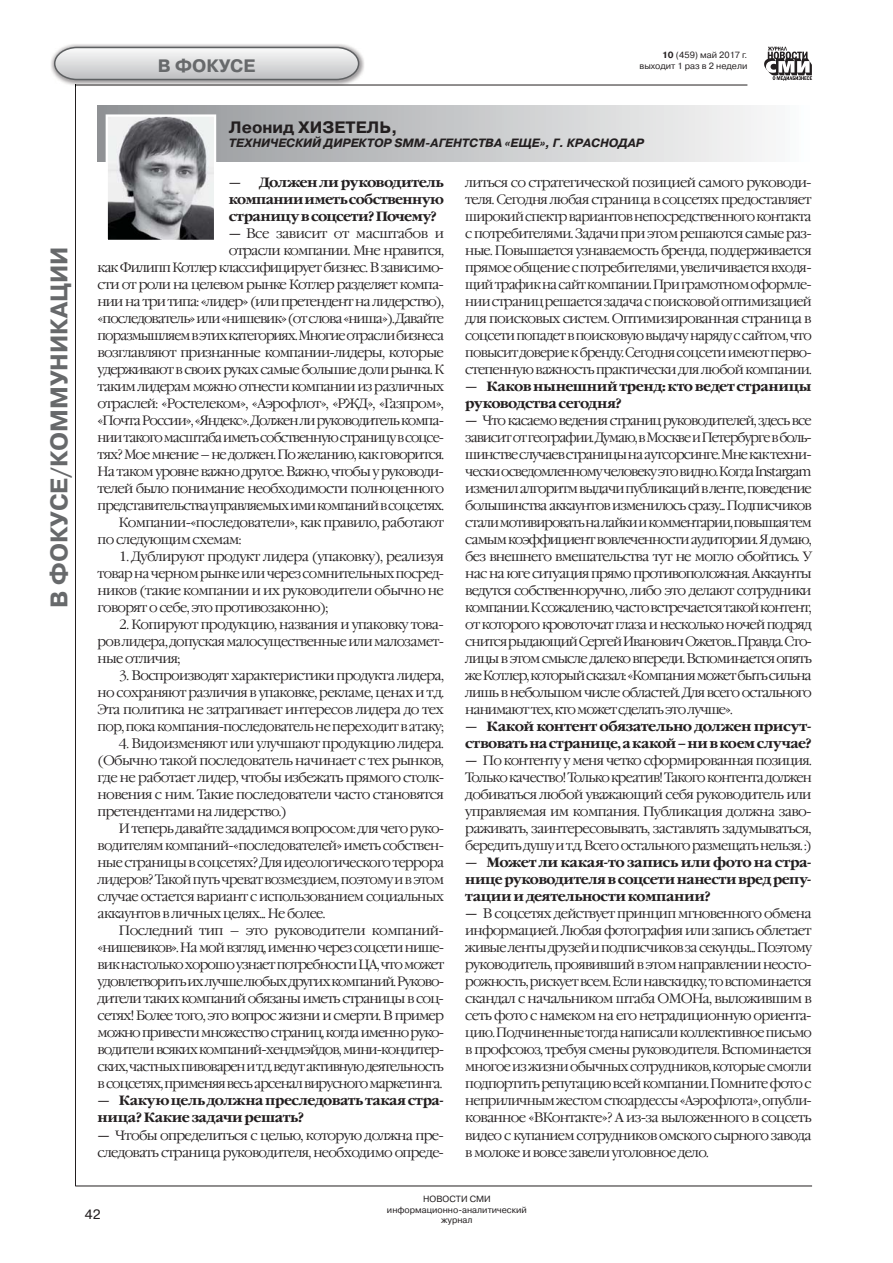
<style>
.page{position:relative;width:893px;height:1263px;background:#fff}
.page>*{position:absolute;margin:0;border:0;box-sizing:border-box;transform-origin:0 0}
.t1{font:700 24px "Pragmatica C";color:#67696b}
.t2{font:700 18px "Pragmatica C";color:#67696b}
.t3{font:700 16.5px "Pragmatica C";color:#231f20}
.t4{font:300 13.5px/17px "Garamond C";letter-spacing:-.06em;color:#231f20;text-align:justify}
.t5{font:700 13.5px/17px "Garamond C";letter-spacing:-.03em;color:#231f20}
.t6{font:300 13.5px "Garamond C";letter-spacing:-.04em;color:#231f20}
.t7{font:13.5px "Pragmatica C";color:#231f20}
.t8{font:italic 700 12px "Pragmatica C";color:#231f20}
.t9{font:9px/10.8px "Pragmatica C";color:#231f20;text-align:center}
.s1{font-weight:700}
</style>
<div class="page">
<hr style="left:75px;top:1186px;width:737px;height:1px;background:#231f20">
<hr style="left:75px;top:85px;width:1px;height:1101px;background:#231f20">
<img style="left:51px;top:44px;width:314px;height:41px">
<svg style="left:53px;top:46px;width:307px;height:40px;background:#cccdce"></svg>
<hr style="left:76px;top:85px;width:671px;height:1px;background:#231f20">
<svg style="left:764px;top:47px;width:48px;height:34px"></svg>
<div style="left:98px;top:106px;width:714px;height:55px;background:linear-gradient(to right,#8f9195,#fcfcfc)"></div>
<img style="left:109px;top:117px;width:104px;height:122px">
<div style="left:106px;top:114px;width:110px;height:128px;border:2px solid #fff"></div>
<p class="t9" style="left:662px;top:50px;width:87px"><span class="s1">10</span> (459) май 2017 г.</p>
<h2 class="t2" style="left:158px;top:56px;width:99px">В ФОКУСЕ</h2>
<p class="t9" style="left:639px;top:60px;width:109px">выходит 1 раз в 2 недели</p>
<h1 class="t1" style="left:46px;top:608px;width:363px;rotate:-90deg">В ФОКУСЕ/КОММУНИКАЦИИ</h1>
<p class="t3" style="left:229px;top:119px;width:170px">Леонид ХИЗЕТЕЛЬ,</p>
<p class="t8" style="left:229px;top:139px;width:417px">ТЕХНИЧЕСКИЙ ДИРЕКТОР SMM-АГЕНТСТВА «ЕЩЕ», Г. КРАСНОДАР</p>
<p class="t5" style="left:229px;top:174px;width:217px;text-align:justify">— Должен ли руководитель компании иметь собственную страницу в соцсети? Почему?</p>
<p class="t6" style="left:229px;top:228px;width:216px"><span class="s1">—</span> Все зависит от масштабов и</p>
<p class="t4" style="left:229px;top:243px;width:217px">отрасли компании. Мне нравится,</p>
<p class="t4" style="left:98px;top:260px;width:348px">как Филипп Котлер классифицирует бизнес. В зависимо-</p>
<p class="t4" style="left:98px;top:277px;width:348px">сти от роли на целевом рынке Котлер разделяет компа-</p>
<p class="t4" style="left:98px;top:294px;width:348px">нии на три типа: «лидер» (или претендент на лидерство),</p>
<p class="t4" style="left:98px;top:311px;width:348px">«последователь» или «нишевик» (от слова «ниша»). Давайте</p>
<p class="t4" style="left:98px;top:328px;width:348px">поразмышляем в этих категориях. Многие отрасли бизнеса</p>
<p class="t4" style="left:98px;top:345px;width:348px">возглавляют признанные компании-лидеры, которые</p>
<p class="t4" style="left:98px;top:362px;width:348px">удерживают в своих руках самые большие доли рынка. К</p>
<p class="t4" style="left:98px;top:379px;width:348px">таким лидерам можно отнести компании из различных</p>
<p class="t4" style="left:98px;top:396px;width:348px">отраслей: «Ростелеком», «Аэрофлот», «РЖД», «Газпром»,</p>
<p class="t4" style="left:98px;top:413px;width:348px">«Почта России», «Яндекс». Должен ли руководитель компа-</p>
<p class="t4" style="left:98px;top:430px;width:348px">нии такого масштаба иметь собственную страницу в соцсе-</p>
<p class="t4" style="left:98px;top:447px;width:348px">тях? Мое мнение – не должен. По желанию, как говорится.</p>
<p class="t4" style="left:98px;top:464px;width:348px">На таком уровне важно другое. Важно, чтобы у руководи-</p>
<p class="t4" style="left:98px;top:481px;width:348px">телей было понимание необходимости полноценного</p>
<p class="t4" style="left:98px;top:498px;width:348px">представительства управляемых ими компаний в соцсетях.</p>
<p class="t4" style="left:119px;top:515px;width:326px">Компании-«последователи», как правило, работают</p>
<p class="t4" style="left:98px;top:532px;width:145px">по следующим схемам:</p>
<p class="t4" style="left:98px;top:549px;width:348px;text-indent:21px">1. Дублируют продукт лидера (упаковку), реализуя товар на черном рынке или через сомнительных посред&shy;ников (такие компании и их руководители обычно не говорят о себе, это противозаконно);</p>
<p class="t4" style="left:98px;top:617px;width:348px;text-indent:21px">2. Копируют продукцию, названия и упаковку това&shy;ров лидера, допуская малосущественные или малозамет&shy;ные отличия;</p>
<p class="t4" style="left:98px;top:668px;width:348px;text-indent:21px">3. Воспроизводят характеристики продукта лидера, но сохраняют различия в упаковке, рекламе, ценах и т.д.<br>Эта политика не затрагивает интересов лидера до тех пор, пока компания-последователь не переходит в атаку;</p>
<p class="t4" style="left:98px;top:736px;width:348px;text-indent:21px">4. Видоизменяют или улучшают продукцию лидера. (Обычно такой последователь начинает с тех рынков, где не работает лидер, чтобы избежать прямого столк&shy;новения с ним. Такие последователи часто становятся претендентами на лидерство.)</p>
<p class="t4" style="left:98px;top:821px;width:348px;text-indent:21px">И теперь давайте зададимся вопросом: для чего руко&shy;водителям компаний-«последователей» иметь собствен&shy;ные страницы в соцсетях? Для идеологического террора лидеров? Такой путь чреват возмездием, поэтому и в этом случае остается вариант с использованием социальных аккаунтов в личных целях... Не более.</p>
<p class="t4" style="left:98px;top:923px;width:348px;text-indent:21px">Последний тип – это руководители компаний-«нишевиков». На мой взгляд, именно через соцсети нише&shy;вик настолько хорошо узнает потребности ЦА, что может удовлетворить их лучше любых других компаний. Руково&shy;дители таких компаний обязаны иметь страницы в соц&shy;сетях! Более того, это вопрос жизни и смерти. В пример можно привести множество страниц, когда именно руко&shy;водители всяких компаний-хендмэйдов, мини-кондитер&shy;ских, частных пивоварен и т.д. ведут активную деятельность в соцсетях, применяя весь арсенал вирусного маркетинга.</p>
<p class="t5" style="left:98px;top:1093px;width:348px">— Какуюцельдолжнапреследоватьтакаястра&shy;ница? Какие задачи решать?</p>
<p class="t4" style="left:98px;top:1127px;width:348px"><span class="s1">—</span> Чтобы определиться с целью, которую должна пре&shy;следовать страница руководителя, необходимо опреде-</p>
<p class="t4" style="left:465px;top:175px;width:348px">литься со стратегической позицией самого руководи&shy;теля. Сегодня любая страница в соцсетях предоставляет широкий спектр вариантов непосредственного контакта с потребителями. Задачи при этом решаются самые раз&shy;ные. Повышается узнаваемость бренда, поддерживается прямое общение с потребителями, увеличивается входя&shy;щий трафик на сайт компании. При грамотном оформле&shy;нии страниц решается задача с поисковой оптимизацией для поисковых систем. Оптимизированная страница в соцсети попадет в поисковую выдачу наряду с сайтом, что повысит доверие к бренду. Сегодня соцсети имеют перво&shy;степенную важность практически для любой компании.</p>
<p class="t5" style="left:465px;top:378px;width:348px">— Каков нынешний тренд: кто ведет страницы руководства сегодня?</p>
<p class="t4" style="left:465px;top:413px;width:348px"><span class="s1">—</span> Что касаемо ведения страниц руководителей, здесь все зависит от географии. Думаю, в Москве и Петербурге в боль&shy;шинстве случаев страницы на аутсорсинге. Мне как техни&shy;чески осведомленному человеку это видно. Когда Instargam изменил алгоритм выдачи публикаций в ленте, поведение большинства аккаунтов изменилось сразу... Подписчиков стали мотивировать на лайки и комментарии, повышая тем самым коэффициент вовлеченности аудитории. Я думаю, без внешнего вмешательства тут не могло обойтись. У нас на юге ситуация прямо противоположная. Аккаунты ведутся собственноручно, либо это делают сотрудники компании. К сожалению, часто встречается такой контент, от которого кровоточат глаза и несколько ночей подряд снится рыдающий Сергей Иванович Ожегов... Правда. Сто&shy;лицы в этом смысле далеко впереди. Вспоминается опять же Котлер, который сказал: «Компания может быть сильна лишь в небольшом числе областей. Для всего остального нанимают тех, кто может сделать это лучше».</p>
<p class="t5" style="left:465px;top:719px;width:348px">— Какой контент обязательно должен присут&shy;ствовать на странице, а какой – ни в коем случае?</p>
<p class="t4" style="left:465px;top:753px;width:348px"><span class="s1">—</span> По контенту у меня четко сформированная позиция.<br>Только качество! Только креатив! Такого контента должен добиваться любой уважающий себя руководитель или управляемая им компания. Публикация должна заво&shy;раживать, заинтересовывать, заставлять задумываться, бередить душу и т.д. Всего остального размещать нельзя. :)</p>
<p class="t5" style="left:465px;top:855px;width:348px;text-align:justify">— Может ли какая-то запись или фото на стра&shy;нице руководителя в соцсети нанести вред репу&shy;тации и деятельности компании?</p>
<p class="t4" style="left:465px;top:906px;width:348px"><span class="s1">—</span> В соцсетях действует принцип мгновенного обмена информацией. Любая фотография или запись облетает живые ленты друзей и подписчиков за секунды... Поэтому руководитель, проявивший в этом направлении неосто&shy;рожность, рискует всем. Если навскидку, то вспоминается скандал с начальником штаба ОМОНа, выложившим в сеть фото с намеком на его нетрадиционную ориента&shy;цию. Подчиненные тогда написали коллективное письмо в профсоюз, требуя смены руководителя. Вспоминается многое из жизни обычных сотрудников, которые смогли подпортить репутацию всей компании. Помните фото с неприличным жестом стюардессы «Аэрофлота», опубли&shy;кованное «ВКонтакте»? А из-за выложенного в соцсеть видео с купанием сотрудников омского сырного завода в молоке и вовсе завели уголовное дело.</p>
<p class="t7" style="left:85px;top:1207px;width:17px">42</p>
<p class="t9" style="left:387px;top:1193px;width:141px">НОВОСТИ СМИ информационно-аналитический журнал</p>
</div>
